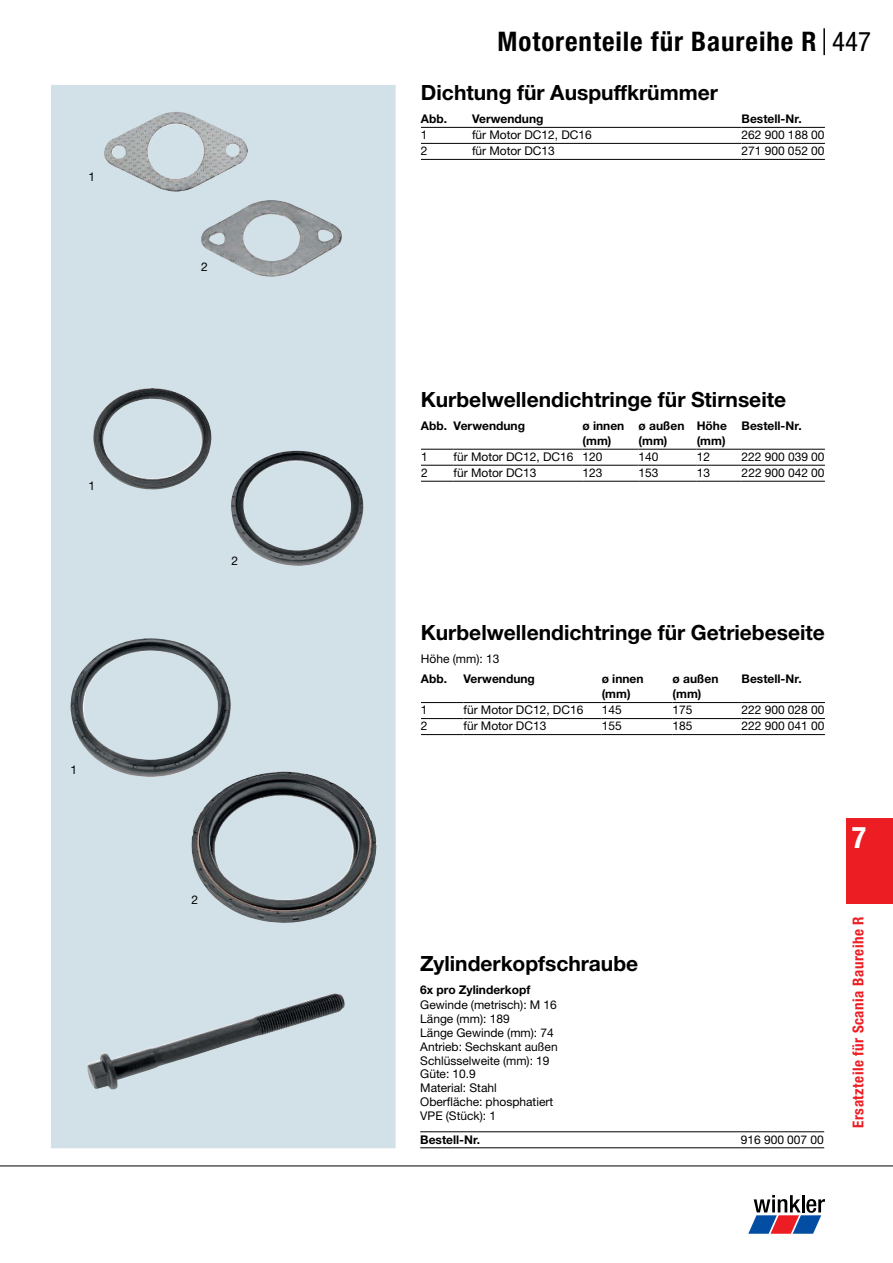
<style>
.page{position:relative;width:893px;height:1263px;background:#fff}
.page>*{position:absolute;margin:0;border:0;box-sizing:border-box;transform-origin:0 0}
.t1{font:700 condensed 30px "Helvetica Neue";color:#fff}
.t2{font:700 condensed 27px "Helvetica Neue LTW1 G";letter-spacing:.035em;color:#000}
.t3{font:condensed 27px "Helvetica Neue LTW1 G";color:#000}
.t4{font:700 21px "Helvetica Neue LTW1 G";color:#000}
.t5{font:700 condensed 15px "Helvetica Neue LTW1 G";letter-spacing:.035em;color:#ed1d24}
.t6{font:12px/14px "Helvetica Neue LTW1 G";color:#000}
.t7{font:700 12px/15px "Helvetica Neue LTW1 G";color:#000}
</style>
<div class="page">
<svg style="left:748px;top:1195px;width:77px;height:39px"></svg>
<hr style="left:0;top:1165px;width:893px;height:1px;background:#000">
<hr style="left:823px;top:28px;width:2px;height:27px;background:#000">
<div style="left:846px;top:819px;width:47px;height:85px;background:#ed1d24"></div>
<div style="left:51px;top:85px;width:344px;height:1063px;background:#d2e0e7"></div>
<hr style="left:421px;top:127px;width:51px;height:1px;background:#000">
<hr style="left:472px;top:127px;width:270px;height:1px;background:#000">
<hr style="left:742px;top:127px;width:83px;height:1px;background:#000">
<hr style="left:421px;top:143px;width:51px;height:1px;background:#000">
<hr style="left:421px;top:159px;width:51px;height:1px;background:#000">
<hr style="left:472px;top:143px;width:270px;height:1px;background:#000">
<hr style="left:472px;top:159px;width:270px;height:1px;background:#000">
<hr style="left:742px;top:143px;width:83px;height:1px;background:#000">
<hr style="left:742px;top:159px;width:83px;height:1px;background:#000">
<hr style="left:421px;top:449px;width:33px;height:1px;background:#000">
<hr style="left:454px;top:449px;width:129px;height:1px;background:#000">
<hr style="left:583px;top:449px;width:56px;height:1px;background:#000">
<hr style="left:639px;top:449px;width:58px;height:1px;background:#000">
<hr style="left:697px;top:449px;width:45px;height:1px;background:#000">
<hr style="left:742px;top:449px;width:83px;height:1px;background:#000">
<hr style="left:421px;top:465px;width:33px;height:1px;background:#000">
<hr style="left:421px;top:481px;width:33px;height:1px;background:#000">
<hr style="left:454px;top:465px;width:129px;height:1px;background:#000">
<hr style="left:454px;top:481px;width:129px;height:1px;background:#000">
<hr style="left:583px;top:465px;width:56px;height:1px;background:#000">
<hr style="left:583px;top:481px;width:56px;height:1px;background:#000">
<hr style="left:639px;top:465px;width:58px;height:1px;background:#000">
<hr style="left:639px;top:481px;width:58px;height:1px;background:#000">
<hr style="left:697px;top:465px;width:45px;height:1px;background:#000">
<hr style="left:697px;top:481px;width:45px;height:1px;background:#000">
<hr style="left:742px;top:465px;width:83px;height:1px;background:#000">
<hr style="left:742px;top:481px;width:83px;height:1px;background:#000">
<hr style="left:421px;top:702px;width:42px;height:1px;background:#000">
<hr style="left:463px;top:702px;width:139px;height:1px;background:#000">
<hr style="left:602px;top:702px;width:71px;height:1px;background:#000">
<hr style="left:673px;top:702px;width:69px;height:1px;background:#000">
<hr style="left:742px;top:702px;width:83px;height:1px;background:#000">
<hr style="left:421px;top:718px;width:42px;height:1px;background:#000">
<hr style="left:421px;top:734px;width:42px;height:1px;background:#000">
<hr style="left:463px;top:718px;width:139px;height:1px;background:#000">
<hr style="left:463px;top:734px;width:139px;height:1px;background:#000">
<hr style="left:602px;top:718px;width:71px;height:1px;background:#000">
<hr style="left:602px;top:734px;width:71px;height:1px;background:#000">
<hr style="left:673px;top:718px;width:69px;height:1px;background:#000">
<hr style="left:673px;top:734px;width:69px;height:1px;background:#000">
<hr style="left:742px;top:718px;width:83px;height:1px;background:#000">
<hr style="left:742px;top:734px;width:83px;height:1px;background:#000">
<hr style="left:420px;top:1131px;width:321px;height:1px;background:#000">
<hr style="left:420px;top:1147px;width:321px;height:1px;background:#000">
<hr style="left:741px;top:1131px;width:83px;height:1px;background:#000">
<hr style="left:741px;top:1147px;width:83px;height:1px;background:#000">
<img style="left:87px;top:993px;width:247px;height:96px">
<img style="left:191px;top:772px;width:185px;height:151px">
<img style="left:71px;top:638px;width:160px;height:139px">
<img style="left:231px;top:451px;width:133px;height:115px">
<img style="left:93px;top:388px;width:118px;height:101px">
<img style="left:201px;top:200px;width:141px;height:77px">
<img style="left:104px;top:112px;width:144px;height:80px">
<p class="t6" style="left:88px;top:170px;width:8px">1</p>
<p class="t6" style="left:88px;top:479px;width:8px">1</p>
<p class="t6" style="left:71px;top:763px;width:8px">1</p>
<p class="t6" style="left:201px;top:260px;width:8px">2</p>
<p class="t6" style="left:231px;top:553px;width:8px">2</p>
<p class="t6" style="left:191px;top:892px;width:8px">2</p>
<h2 class="t2" style="left:498px;top:26px;width:320px">Motorenteile für Baureihe R</h2>
<h2 class="t3" style="left:832px;top:26px;width:40px">447</h2>
<h3 class="t4" style="left:421px;top:80px;width:299px">Dichtung für Auspuffkrümmer</h3>
<p class="t7" style="left:421px;top:111px;width:28px">Abb.</p>
<p class="t7" style="left:472px;top:111px;width:73px">Verwendung</p>
<p class="t7" style="left:742px;top:111px;width:62px">Bestell-Nr.</p>
<p class="t6" style="left:421px;top:128px;width:8px">1</p>
<p class="t6" style="left:472px;top:128px;width:121px">für Motor DC12, DC16</p>
<p class="t6" style="left:742px;top:128px;width:84px">262 900 188 00</p>
<p class="t6" style="left:421px;top:144px;width:8px">2</p>
<p class="t6" style="left:472px;top:144px;width:84px">für Motor DC13</p>
<p class="t6" style="left:742px;top:144px;width:84px">271 900 052 00</p>
<h3 class="t4" style="left:421px;top:386px;width:367px">Kurbelwellendichtringe für Stirnseite</h3>
<p class="t7" style="left:421px;top:418px;width:106px">Abb. Verwendung</p>
<p class="t7" style="left:583px;top:418px;width:43px">ø innen (mm)</p>
<p class="t7" style="left:639px;top:418px;width:47px">ø außen (mm)</p>
<p class="t7" style="left:697px;top:418px;width:32px">Höhe (mm)</p>
<p class="t7" style="left:742px;top:418px;width:62px">Bestell-Nr.</p>
<p class="t6" style="left:421px;top:450px;width:8px">1</p>
<p class="t6" style="left:454px;top:450px;width:150px">für Motor DC12, DC16 120</p>
<p class="t6" style="left:639px;top:450px;width:22px">140</p>
<p class="t6" style="left:697px;top:450px;width:15px">12</p>
<p class="t6" style="left:742px;top:450px;width:84px">222 900 039 00</p>
<p class="t6" style="left:421px;top:466px;width:8px">2</p>
<p class="t6" style="left:454px;top:466px;width:84px">für Motor DC13</p>
<p class="t6" style="left:583px;top:466px;width:22px">123</p>
<p class="t6" style="left:639px;top:466px;width:22px">153</p>
<p class="t6" style="left:697px;top:466px;width:15px">13</p>
<p class="t6" style="left:742px;top:466px;width:84px">222 900 042 00</p>
<h3 class="t4" style="left:421px;top:620px;width:405px">Kurbelwellendichtringe für Getriebeseite</h3>
<p class="t6" style="left:421px;top:652px;width:80px">Höhe (mm): 13</p>
<p class="t7" style="left:421px;top:671px;width:28px">Abb.</p>
<p class="t7" style="left:463px;top:671px;width:73px">Verwendung</p>
<p class="t7" style="left:602px;top:671px;width:43px">ø innen (mm)</p>
<p class="t7" style="left:673px;top:671px;width:47px">ø außen (mm)</p>
<p class="t7" style="left:742px;top:671px;width:62px">Bestell-Nr.</p>
<p class="t6" style="left:421px;top:703px;width:8px">1</p>
<p class="t6" style="left:463px;top:703px;width:121px">für Motor DC12, DC16</p>
<p class="t6" style="left:602px;top:703px;width:22px">145</p>
<p class="t6" style="left:673px;top:703px;width:22px">175</p>
<p class="t6" style="left:742px;top:703px;width:84px">222 900 028 00</p>
<p class="t6" style="left:421px;top:719px;width:8px">2</p>
<p class="t6" style="left:463px;top:719px;width:84px">für Motor DC13</p>
<p class="t6" style="left:602px;top:719px;width:22px">155</p>
<p class="t6" style="left:673px;top:719px;width:22px">185</p>
<p class="t6" style="left:742px;top:719px;width:84px">222 900 041 00</p>
<h3 class="t4" style="left:420px;top:950px;width:219px">Zylinderkopfschraube</h3>
<p class="t7" style="left:420px;top:982px;width:112px">6x pro Zylinderkopf</p>
<p class="t6" style="left:420px;top:998px;width:139px">Gewinde (metrisch): M 16<br>Länge (mm): 189<br>Länge Gewinde (mm): 74<br>Antrieb: Sechskant außen<br>Schlüsselweite (mm): 19<br>Güte: 10.9<br>Material: Stahl<br>Oberfläche: phosphatiert<br>VPE (Stück): 1</p>
<p class="t7" style="left:420px;top:1132px;width:62px">Bestell-Nr.</p>
<p class="t6" style="left:741px;top:1132px;width:84px">916 900 007 00</p>
<h1 class="t1" style="left:852px;top:819px;width:16px">7</h1>
<p class="t5" style="left:849px;top:1128px;width:213px;rotate:-90deg">Ersatzteile für Scania Baureihe R</p>
</div>
